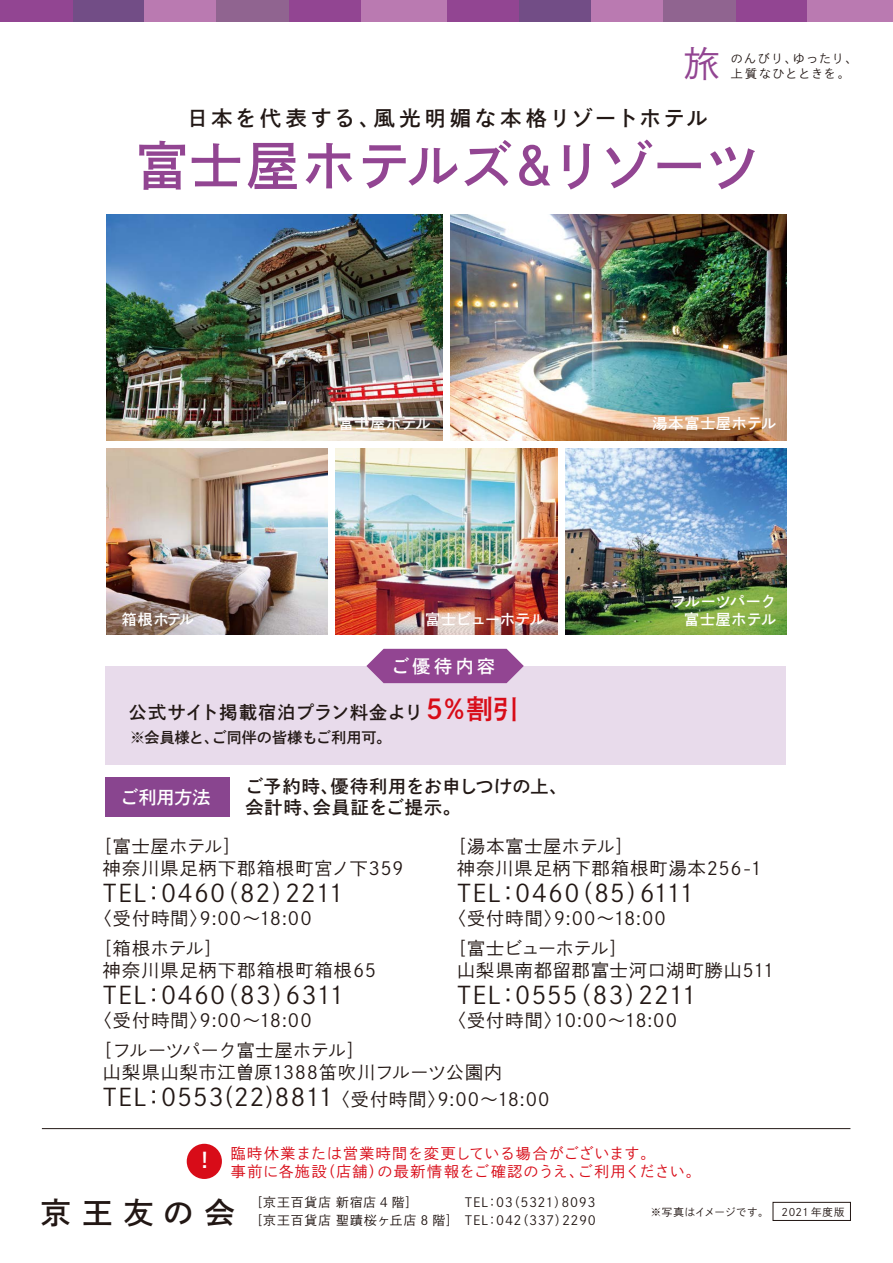
<style>
.page{position:relative;width:893px;height:1263px;background:#fff}
.page>*{position:absolute;margin:0;border:0;box-sizing:border-box;transform-origin:0 0}
.t1{font:52.5px "Shuei Go Kin Std B";letter-spacing:.025em;color:#924592}
.t2{font:36px "Shuei Go Kin Std L";color:#924592}
.t3{font:30px "Shuei Go Kin Std B";letter-spacing:.385em;color:#221714}
.t4{font:24px "Shuei Go Kin Std L";letter-spacing:.035em;color:#231815}
.t5{font:21px "Shuei Go Kin Std B";letter-spacing:.155em;color:#221815}
.t6{font:18px/21.6px "Shuei Go Kin Std L";letter-spacing:.055em;color:#231815}
.t7{font:18px/21px "Shuei Go Kin Std B";letter-spacing:.03em;color:#221815}
.t8{font:18px/30px "Shuei Go Kin Std L";letter-spacing:.02em;color:#231815}
.t9{font:18px/30px "Shuei Go Kin Std L";letter-spacing:.005em;color:#231815}
.t10{font:18px "Shuei Go Kin Std B";letter-spacing:.095em;color:#fff}
.t11{font:15px/18px "Shuei Go Kin Std L";letter-spacing:.065em;color:#d80c18}
.t12{font:15px "Shuei Go Kin Std B";letter-spacing:.005em;color:#221815}
.t13{font:15px "Shuei Go Kin Std B";letter-spacing:.025em;color:#fff}
.t14{font:15px "Shuei Go Kin Std B";color:#fff}
.t15{font:15px "Shuei Go Kin Std B";letter-spacing:.055em;color:#fff}
.t16{font:15px "Shuei Go Kin Std B";letter-spacing:.005em;color:#fff}
.t17{font:12.75px/18px "Shuei Go Kin Std L";letter-spacing:.06em;color:#221714}
.t18{font:12px "Shuei Go Kin Std L";letter-spacing:.1em;color:#221714}
.t19{font:12px "Shuei Go Kin Std L";letter-spacing:.08em;color:#221714}
.t20{font:10.5px "Shuei Go Kin Std L";letter-spacing:.025em;color:#221714}
.s1{font-size:27px;color:#d80c18}
.s2{font-size:18px}
.s3{font-family:"Shuei Go Kin Std B";font-size:21.3px;color:#fff}
</style>
<div class="page">
<div style="left:735px;top:0;width:73px;height:21px;background:#924592"></div>
<div style="left:808px;top:0;width:85px;height:21px;background:#ba7ab1"></div>
<div style="left:519px;top:0;width:72px;height:21px;background:#724d86"></div>
<div style="left:446px;top:0;width:73px;height:21px;background:#924592"></div>
<div style="left:591px;top:0;width:72px;height:21px;background:#ba7ab1"></div>
<div style="left:663px;top:0;width:72px;height:21px;background:#906490"></div>
<div style="left:289px;top:0;width:72px;height:21px;background:#924592"></div>
<div style="left:361px;top:0;width:85px;height:21px;background:#ba7ab1"></div>
<div style="left:72px;top:0;width:72px;height:21px;background:#724d86"></div>
<div style="left:0;top:0;width:72px;height:21px;background:#924592"></div>
<div style="left:144px;top:0;width:73px;height:21px;background:#ba7ab1"></div>
<div style="left:217px;top:0;width:72px;height:21px;background:#906490"></div>
<hr style="left:42px;top:1128px;width:808px;height:1px;background:#221815">
<div style="left:773px;top:1202px;width:78px;height:19px;border:1px solid #221714"></div>
<div style="left:187px;top:1144px;width:35px;height:35px;background:#d80c18;border-radius:50%"></div>
<img style="left:451px;top:215px;width:336px;height:225px">
<img style="left:106px;top:215px;width:336px;height:225px">
<img style="left:566px;top:449px;width:221px;height:186px">
<img style="left:336px;top:449px;width:221px;height:186px">
<img style="left:106px;top:449px;width:221px;height:186px">
<div style="left:105px;top:777px;width:125px;height:40px;background:#89458f"></div>
<div style="left:105px;top:666px;width:681px;height:99px;background:#e8dbeb"></div>
<svg style="left:366px;top:649px;width:158px;height:34px;background:#9c579d"></svg>
<h2 class="t2" style="left:684px;top:40px;width:37px">旅</h2>
<p class="t18" style="left:731px;top:50px;width:128px">のんびり、ゆったり、</p>
<p class="t19" style="left:731px;top:65px;width:120px">上質なひとときを。</p>
<p class="t5" style="left:187px;top:104px;width:522px">日本を代表する、風光明媚な本格リゾートホテル</p>
<h1 class="t1" style="left:136px;top:129px;width:624px">富士屋ホテルズ&amp;リゾーツ</h1>
<p class="t13" style="left:339px;top:413px;width:93px">富士屋ホテル</p>
<p class="t15" style="left:652px;top:413px;width:125px">湯本富士屋ホテル</p>
<p class="t16" style="left:671px;top:590px;width:106px">フルーツパーク</p>
<p class="t14" style="left:425px;top:608px;width:121px">富士ビューホテル</p>
<p class="t13" style="left:122px;top:608px;width:73px">箱根ホテル</p>
<p class="t13" style="left:684px;top:608px;width:93px">富士屋ホテル</p>
<p class="t10" style="left:391px;top:654px;width:105px">ご優待内容</p>
<p class="t7" style="left:129px;top:702px;width:392px">公式サイト掲載宿泊プラン料金より <span class="s1">5％割引</span></p>
<p class="t12" style="left:130px;top:727px;width:263px">※会員様と、ご同伴の皆様もご利用可。</p>
<p class="t10" style="left:120px;top:785px;width:91px">ご利用方法</p>
<p class="t7" style="left:245px;top:776px;width:323px">ご予約時、優待利用をお申しつけの上、会計時、会員証をご提示。</p>
<p class="t6" style="left:457px;top:835px;width:306px;text-indent:-9px">［湯本富士屋ホテル］<br>神奈川県足柄下郡箱根町湯本256-1</p>
<h3 class="t4" style="left:457px;top:876px;width:238px">TEL：0460（85）6111</h3>
<p class="t9" style="left:448px;top:903px;width:219px">〈受付時間〉9:00～18:00［富士ビューホテル］</p>
<p class="t6" style="left:457px;top:959px;width:319px">山梨県南都留郡富士河口湖町勝山511</p>
<h3 class="t4" style="left:457px;top:978px;width:241px">TEL：0555（83）2211</h3>
<p class="t6" style="left:448px;top:1009px;width:230px">〈受付時間〉10:00～18:00</p>
<p class="t6" style="left:103px;top:835px;width:302px;text-indent:-9px">［富士屋ホテル］<br>神奈川県足柄下郡箱根町宮ノ下359</p>
<h3 class="t4" style="left:103px;top:876px;width:242px">TEL：0460（82）2211</h3>
<p class="t6" style="left:94px;top:903px;width:219px;line-height:30px">〈受付時間〉9:00～18:00［箱根ホテル］</p>
<p class="t6" style="left:103px;top:959px;width:275px">神奈川県足柄下郡箱根町箱根65</p>
<h3 class="t4" style="left:103px;top:978px;width:243px">TEL：0460（83）6311</h3>
<p class="t8" style="left:94px;top:1005px;width:272px">〈受付時間〉9:00～18:00<br>［フルーツパーク富士屋ホテル］</p>
<p class="t6" style="left:103px;top:1061px;width:401px">山梨県山梨市江曽原1388笛吹川フルーツ公園内</p>
<h3 class="t4" style="left:103px;top:1080px;width:448px">TEL：0553(22)8811 <span class="s2">〈受付時間〉9:00～18:00</span></h3>
<p class="t11" style="left:231px;top:1144px;width:471px;text-indent:-29px"><span class="s3">!</span> 臨時休業または営業時間を変更している場合がございます。<br>事前に各施設（店舗）の最新情報をご確認のうえ、ご利用ください。</p>
<p class="t17" style="left:250px;top:1193px;width:210px">［京王百貨店 新宿店 4 階］<br>［京王百貨店 聖蹟桜ヶ丘店 8 階］</p>
<p class="t20" style="left:782px;top:1205px;width:65px">2021 年度版</p>
<h3 class="t3" style="left:41px;top:1191px;width:196px">京王友の会</h3>
<p class="t17" style="left:465px;top:1193px;width:133px">TEL：03（5321）8093<br>TEL：042（337）2290</p>
<p class="t20" style="left:651px;top:1205px;width:119px">※写真はイメージです。</p>
</div>
